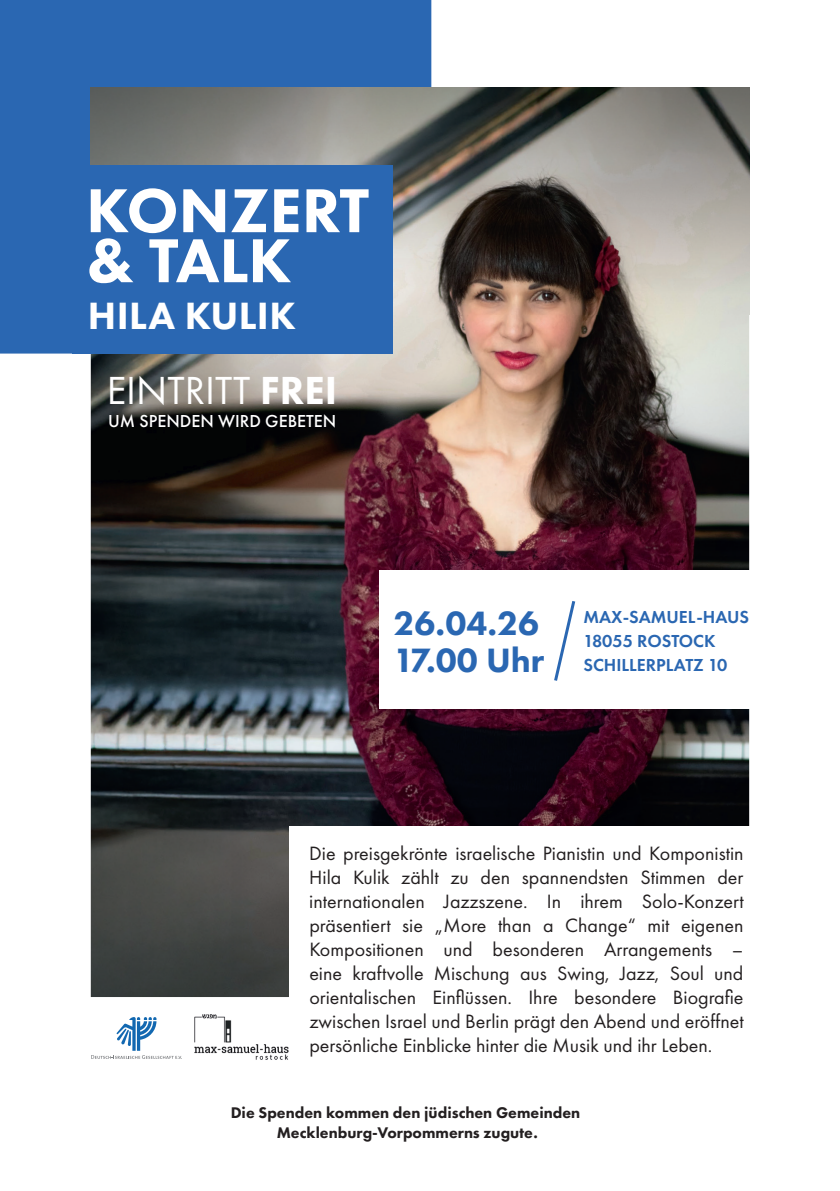
<style>
.page{position:relative;width:840px;height:1191px;background:#fff}
.page>*{position:absolute;margin:0;border:0;box-sizing:border-box;transform-origin:0 0}
.t1{font:800 64.2px/50px "Futura PT";color:#fff}
.t2{font:40.6px "Futura PT";color:#fff}
.t3{font:800 39.4px "Futura PT";letter-spacing:.01em;color:#fff}
.t4{font:800 35px/36.8px "Futura PT";color:#2a67b2}
.t5{font:20px/24px "Futura PT";color:#231f20;text-align:justify}
.t6{font:600 18px/24px "Futura PT";color:#2a67b2}
.t7{font:500 18px "Futura PT";color:#fff}
.t8{font:800 16px/19.2px "Futura PT";color:#231f20;text-align:center}
.s1{font-weight:800}
</style>
<div class="page">
<div style="left:0;top:0;width:431px;height:353px;background:#2a67b2"></div>
<img style="left:91px;top:315px;width:657px;height:682px">
<div style="left:379px;top:571px;width:460px;height:138px;background:#fff"></div>
<img style="left:91px;top:88px;width:657px;height:227px">
<div style="left:72px;top:165px;width:320px;height:188px;background:#2a67b2"></div>
<svg style="left:554px;top:601px;width:22px;height:80px"></svg>
<div style="left:289px;top:826px;width:516px;height:335px;background:#fff"></div>
<svg style="left:91px;top:1017px;width:91px;height:42px"></svg>
<img style="left:194px;top:1015px;width:95px;height:45px">
<h1 class="t1" style="left:86px;top:185px;width:284px">KONZERT &amp; TALK</h1>
<h3 class="t3" style="left:88px;top:291px;width:209px">HILA KULIK</h3>
<h2 class="t2" style="left:107px;top:366px;width:232px">EINTRITT <span class="s1">FREI</span></h2>
<p class="t7" style="left:108px;top:410px;width:229px">UM SPENDEN WIRD GEBETEN</p>
<h3 class="t4" style="left:393px;top:604px;width:152px">26.04.26<br>17.00 Uhr</h3>
<p class="t6" style="left:583px;top:605px;width:167px">MAX-SAMUEL-HAUS<br>18055 ROSTOCK<br>SCHILLERPLATZ 10</p>
<p class="t5" style="left:309px;top:841px;width:435px">Die preisgekrönte israelische Pianistin und Komponistin Hila Kulik zählt zu den spannendsten Stimmen der internationalen Jazzszene. In ihrem Solo-Konzert präsentiert sie „More than a Change“ mit eigenen Kompositionen und besonderen Arrangements – eine kraftvolle Mischung aus Swing, Jazz, Soul und orientalischen Einflüssen. Ihre besondere Biografie zwischen Israel und Berlin prägt den Abend und eröffnet persönliche Einblicke hinter die Musik und ihr Leben.</p>
<p class="t8" style="left:230px;top:1103px;width:351px">Die Spenden kommen den jüdischen Gemeinden<br>Mecklenburg-Vorpommerns zugute.</p>
</div>
